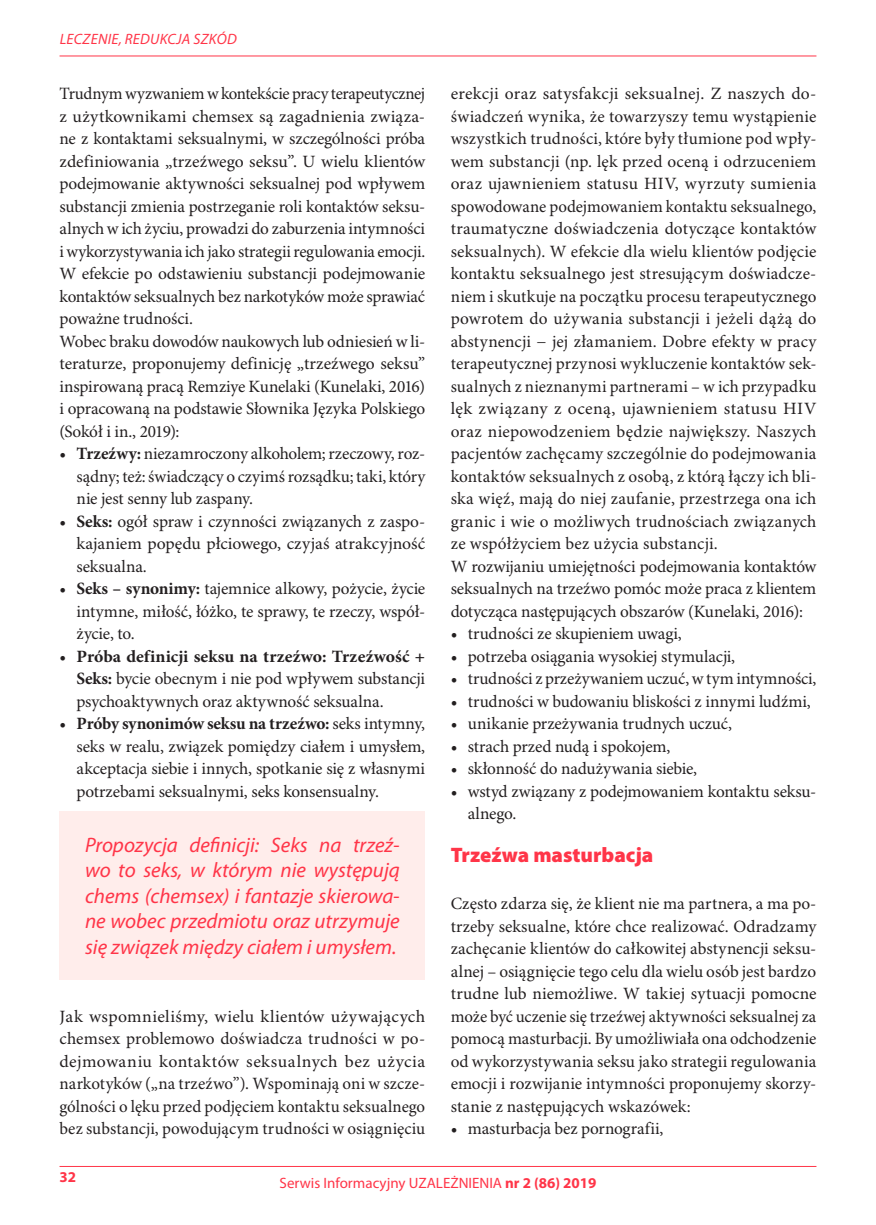
<style>
.page{position:relative;width:876px;height:1225px;background:#fff}
.page>*{position:absolute;margin:0;border:0;box-sizing:border-box;transform-origin:0 0}
.t1{font:italic 21px/25.5px "Myriad Pro";color:#ff3548;text-align:justify}
.t2{font:900 21px "Myriad Pro";color:#ff3548}
.t3{font:17.25px/22.5px "Minion Pro";color:#231f20;text-align:justify}
.t4{font:15px "Myriad Pro";color:#ff3548}
.t5{font:italic 15px "Myriad Pro";letter-spacing:.02em;color:#ff3548}
.t6{font:700 15px "Myriad Pro";color:#ff3548}
.s1{font-weight:700}
</style>
<div class="page">
<hr style="left:60px;top:56px;width:756px;height:1px;background:#ff3548">
<hr style="left:60px;top:1166px;width:756px;height:1px;background:#ff3548">
<div style="left:60px;top:811px;width:365px;height:168px;background:#ffedeb"></div>
<p class="t5" style="left:60px;top:30px;width:100px">Leczenie, redukcj</p>
<p class="t5" style="left:182px;top:30px;width:56px">a szkód</p>
<p class="t3" style="left:60px;top:83px;width:367px;text-align:left">Trudnym wyzwaniem w kontekście pracy terapeutycznej z użytkownikami chemsex są zagadnienia związa&shy;ne z kontaktami seksualnymi, w szczególności próba zdefiniowania „trzeźwego seksu”. U wielu klientów podejmowanie aktywności seksualnej pod wpływem substancji zmienia postrzeganie roli kontaktów seksu&shy;alnych w ich życiu, prowadzi do zaburzenia intymności i wykorzystywania ich jako strategii regulowania emocji.<br>W efekcie po odstawieniu substancji podejmowanie kontaktów seksualnych bez narkotyków może sprawiać poważne trudności.<br>Wobec braku dowodów naukowych lub odniesień w li&shy;teraturze, proponujemy definicję „trzeźwego seksu” inspirowaną pracą Remziye Kunelaki (Kunelaki, 2016) i opracowaną na podstawie Słownika Języka Polskiego (Sokół i in., 2019):</p>
<p class="t3" style="left:77px;top:443px;width:350px;text-indent:-17px">• <span class="s1">Trzeźwy:</span> niezamroczony alkoholem; rzeczowy, roz&shy;sądny; też: świadczący o czyimś rozsądku; taki, który nie jest senny lub zaspany.</p>
<p class="t3" style="left:77px;top:510px;width:350px;text-indent:-17px">• <span class="s1">Seks:</span> ogół spraw i czynności związanych z zaspo&shy;kajaniem popędu płciowego, czyjaś atrakcyjność seksualna.</p>
<p class="t3" style="left:77px;top:578px;width:350px;text-indent:-17px">• <span class="s1">Seks – synonimy:</span> tajemnice alkowy, pożycie, życie intymne, miłość, łóżko, te sprawy, te rzeczy, współ&shy;życie, to.</p>
<p class="t3" style="left:77px;top:645px;width:350px;text-indent:-17px">• <span class="s1">Próba definicji seksu na trzeźwo: Trzeźwość + Seks:</span> bycie obecnym i nie pod wpływem substancji psychoaktywnych oraz aktywność seksualna.</p>
<p class="t3" style="left:77px;top:713px;width:350px;text-indent:-17px">• <span class="s1">Próby synonimów seksu na trzeźwo:</span> seks intymny, seks w realu, związek pomiędzy ciałem i umysłem, akceptacja siebie i innych, spotkanie się z własnymi potrzebami seksualnymi, seks konsensualny.</p>
<p class="t1" style="left:85px;top:831px;width:316px">Propozycja definicji: Seks na trzeź&shy;wo to seks, w którym nie występują chems (chemsex) i fantazje skierowa&shy;ne wobec przedmiotu oraz utrzymuje się związek między ciałem i umysłem.</p>
<p class="t3" style="left:60px;top:1006px;width:367px">Jak wspomnieliśmy, wielu klientów używających chemsex problemowo doświadcza trudności w po&shy;dejmowaniu kontaktów seksualnych bez użycia narkotyków („na trzeźwo”). Wspominają oni w szcze&shy;gólności o lęku przed podjęciem kontaktu seksualnego bez substancji, powodującym trudności w osiągnięciu</p>
<p class="t3" style="left:451px;top:83px;width:367px;text-align:left">erekcji oraz satysfakcji seksualnej. Z naszych do&shy;świadczeń wynika, że towarzyszy temu wystąpienie wszystkich trudności, które były tłumione pod wpły&shy;wem substancji (np. lęk przed oceną i odrzuceniem oraz ujawnieniem statusu HIV, wyrzuty sumienia spowodowane podejmowaniem kontaktu seksualnego, traumatyczne doświadczenia dotyczące kontaktów seksualnych). W efekcie dla wielu klientów podjęcie kontaktu seksualnego jest stresującym doświadcze&shy;niem i skutkuje na początku procesu terapeutycznego powrotem do używania substancji i jeżeli dążą do abstynencji − jej złamaniem. Dobre efekty w pracy terapeutycznej przynosi wykluczenie kontaktów sek&shy;sualnych z nieznanymi partnerami – w ich przypadku lęk związany z oceną, ujawnieniem statusu HIV oraz niepowodzeniem będzie największy. Naszych pacjentów zachęcamy szczególnie do podejmowania kontaktów seksualnych z osobą, z którą łączy ich bli&shy;ska więź, mają do niej zaufanie, przestrzega ona ich granic i wie o możliwych trudnościach związanych ze współżyciem bez użycia substancji.<br>W rozwijaniu umiejętności podejmowania kontaktów seksualnych na trzeźwo pomóc może praca z klientem dotycząca następujących obszarów (Kunelaki, 2016):</p>
<p class="t3" style="left:451px;top:623px;width:233px">• trudności ze skupieniem uwagi,</p>
<p class="t3" style="left:451px;top:645px;width:286px">• potrzeba osiągania wysokiej stymulacji,</p>
<p class="t3" style="left:451px;top:668px;width:367px">• trudności z przeżywaniem uczuć, w tym intymności,</p>
<p class="t3" style="left:451px;top:690px;width:362px">• trudności w budowaniu bliskości z innymi ludźmi,</p>
<p class="t3" style="left:451px;top:713px;width:283px">• unikanie przeżywania trudnych uczuć,</p>
<p class="t3" style="left:451px;top:735px;width:221px">• strach przed nudą i spokojem,</p>
<p class="t3" style="left:451px;top:758px;width:248px">• skłonność do nadużywania siebie,</p>
<p class="t3" style="left:468px;top:780px;width:350px;text-indent:-17px">• wstyd związany z podejmowaniem kontaktu seksu&shy;alnego.</p>
<p class="t2" style="left:451px;top:842px;width:204px">Trzeźwa masturbacja</p>
<p class="t3" style="left:451px;top:893px;width:367px">Często zdarza się, że klient nie ma partnera, a ma po&shy;trzeby seksualne, które chce realizować. Odradzamy zachęcanie klientów do całkowitej abstynencji seksu&shy;alnej – osiągnięcie tego celu dla wielu osób jest bardzo trudne lub niemożliwe. W takiej sytuacji pomocne może być uczenie się trzeźwej aktywności seksualnej za pomocą masturbacji. By umożliwiała ona odchodzenie od wykorzystywania seksu jako strategii regulowania emocji i rozwijanie intymności proponujemy skorzy&shy;stanie z następujących wskazówek:</p>
<p class="t3" style="left:451px;top:1118px;width:214px">• masturbacja bez pornografii,</p>
<p class="t6" style="left:60px;top:1167px;width:18px">32</p>
<p class="t4" style="left:279px;top:1173px;width:318px">Serwis Informacyjny UZALEŻNIENIA <span class="s1">nr 2 (86) 2019</span></p>
</div>
